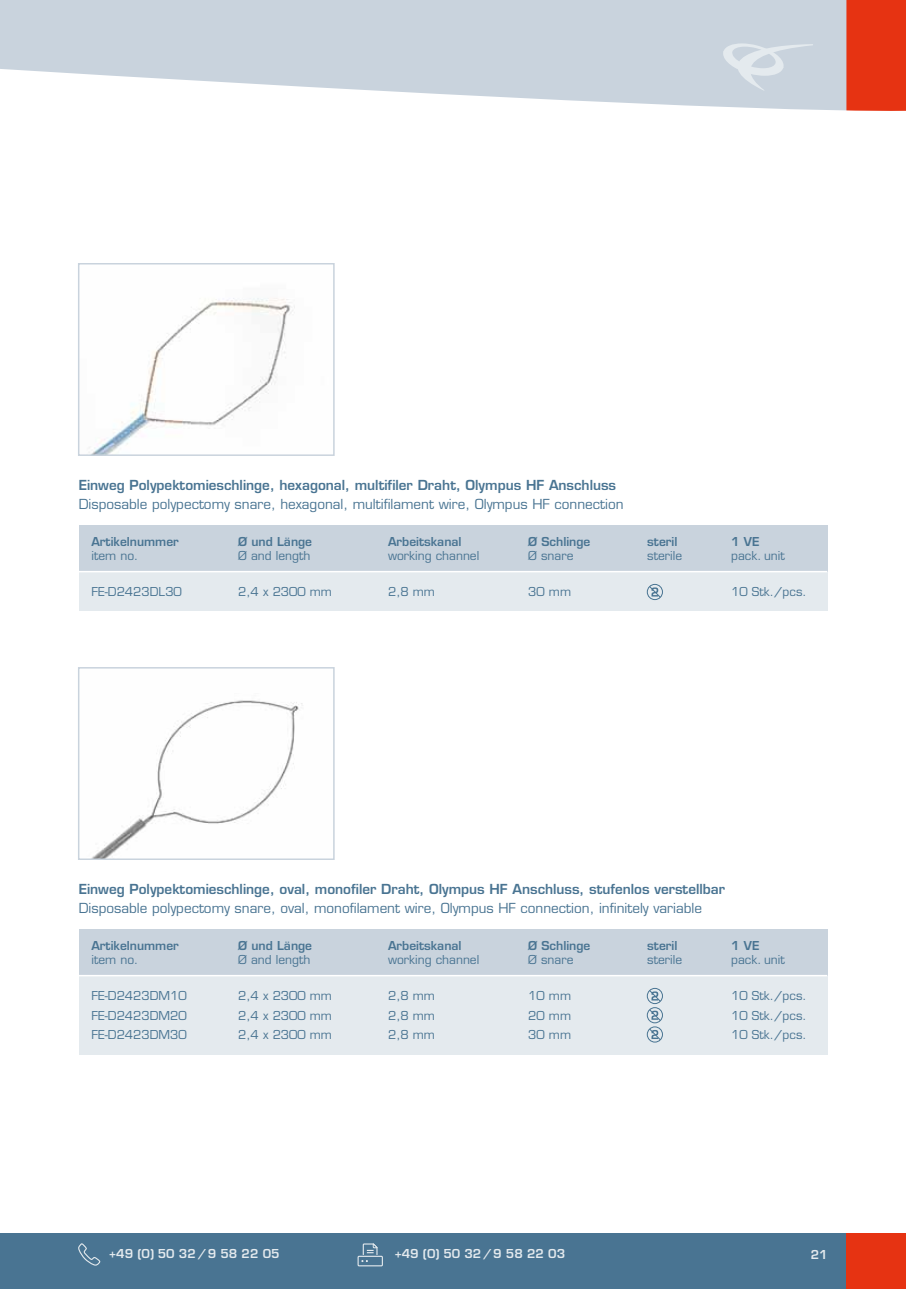
<style>
.page{position:relative;width:906px;height:1289px;background:#fff}
.page>*{position:absolute;margin:0;border:0;box-sizing:border-box;transform-origin:0 0}
.t1{font:13.5px "Eurostile";color:#497492}
.t2{font:600 13.5px "Eurostile";color:#497492}
.t3{font:12px/19.5px "Eurostile";color:#497492;text-align:justify}
.t4{font:600 12px "Eurostile";color:#497492}
.t5{font:600 12px "Eurostile";color:#e4eaee}
</style>
<div class="page">
<div style="left:0;top:0;width:906px;height:119px;background:#c9d3dd"></div>
<div style="left:846px;top:0;width:60px;height:69px;background:#e63312"></div>
<div style="left:0;top:1233px;width:906px;height:55px;background:#497492"></div>
<div style="left:846px;top:1233px;width:60px;height:55px;background:#e63312"></div>
<svg style="left:78px;top:1243px;width:23px;height:23px"></svg>
<div style="left:357px;top:1255px;width:26px;height:11px;border:1px solid #e4eaee"></div>
<svg style="left:361px;top:1243px;width:18px;height:18px"></svg>
<svg style="left:723px;top:43px;width:90px;height:26px"></svg>
<svg style="left:0;top:69px;width:906px;height:50px;fill:#fff"></svg>
<img style="left:92px;top:700px;width:211px;height:157px">
<div style="left:78px;top:667px;width:257px;height:193px;border:2px solid #c9d3dd"></div>
<div style="left:79px;top:975px;width:748px;height:79px;background:#e4eaee"></div>
<div style="left:647px;top:988px;width:16px;height:15px;border:1px solid #497492;border-radius:50%"></div>
<svg style="left:649px;top:989px;width:12px;height:13px"></svg>
<div style="left:79px;top:928px;width:748px;height:47px;background:#c9d3dd"></div>
<hr style="left:79px;top:974px;width:748px;height:2px;background:#fff">
<div style="left:647px;top:1007px;width:16px;height:16px;border:1px solid #497492;border-radius:50%"></div>
<svg style="left:649px;top:1008px;width:12px;height:13px"></svg>
<div style="left:647px;top:1026px;width:16px;height:16px;border:1px solid #497492;border-radius:50%"></div>
<svg style="left:649px;top:1028px;width:12px;height:12px"></svg>
<img style="left:89px;top:298px;width:206px;height:155px">
<div style="left:78px;top:263px;width:257px;height:193px;border:2px solid #c9d3dd"></div>
<div style="left:79px;top:571px;width:748px;height:40px;background:#e4eaee"></div>
<div style="left:79px;top:525px;width:748px;height:46px;background:#c9d3dd"></div>
<div style="left:647px;top:584px;width:16px;height:16px;border:1px solid #497492;border-radius:50%"></div>
<svg style="left:649px;top:585px;width:12px;height:13px"></svg>
<hr style="left:79px;top:571px;width:748px;height:1px;background:#fff">
<p class="t2" style="left:79px;top:476px;width:539px">Einweg Polypektomieschlinge, hexagonal, multifiler Draht, Olympus HF Anschluss</p>
<p class="t1" style="left:79px;top:496px;width:546px">Disposable polypectomy snare, hexagonal, multifilament wire, Olympus HF connection</p>
<p class="t4" style="left:91px;top:534px;width:89px">Artikelnummer</p>
<p class="t3" style="left:91px;top:546px;width:48px">item no.</p>
<p class="t4" style="left:238px;top:534px;width:75px">Ø und Länge</p>
<p class="t3" style="left:238px;top:546px;width:74px">Ø and length</p>
<p class="t4" style="left:388px;top:534px;width:75px">Arbeitskanal</p>
<p class="t3" style="left:388px;top:546px;width:93px">working channel</p>
<p class="t4" style="left:528px;top:534px;width:64px">Ø Schlinge</p>
<p class="t3" style="left:528px;top:546px;width:47px">Ø snare</p>
<p class="t4" style="left:647px;top:534px;width:32px">steril</p>
<p class="t3" style="left:647px;top:546px;width:36px">sterile</p>
<p class="t4" style="left:731px;top:534px;width:30px">1 VE</p>
<p class="t3" style="left:731px;top:546px;width:55px">pack. unit</p>
<p class="t3" style="left:238px;top:582px;width:95px">2,4 x 2300 mm</p>
<p class="t3" style="left:388px;top:582px;width:48px">2,8 mm</p>
<p class="t3" style="left:528px;top:582px;width:44px">30 mm</p>
<p class="t3" style="left:91px;top:582px;width:92px">FE-D2423DL30</p>
<p class="t3" style="left:731px;top:582px;width:77px">10 Stk./pcs.</p>
<p class="t2" style="left:79px;top:880px;width:648px">Einweg Polypektomieschlinge, oval, monofiler Draht, Olympus HF Anschluss, stufenlos verstellbar</p>
<p class="t1" style="left:79px;top:900px;width:625px">Disposable polypectomy snare, oval, monofilament wire, Olympus HF connection, infinitely variable</p>
<p class="t4" style="left:647px;top:937px;width:32px">steril</p>
<p class="t3" style="left:647px;top:950px;width:36px">sterile</p>
<p class="t4" style="left:238px;top:937px;width:75px">Ø und Länge</p>
<p class="t3" style="left:238px;top:950px;width:74px">Ø and length</p>
<p class="t4" style="left:528px;top:937px;width:64px">Ø Schlinge</p>
<p class="t3" style="left:528px;top:950px;width:47px">Ø snare</p>
<p class="t4" style="left:91px;top:937px;width:89px">Artikelnummer</p>
<p class="t3" style="left:91px;top:950px;width:48px">item no.</p>
<p class="t4" style="left:388px;top:937px;width:75px">Arbeitskanal</p>
<p class="t3" style="left:388px;top:950px;width:93px">working channel</p>
<p class="t4" style="left:731px;top:937px;width:30px">1 VE</p>
<p class="t3" style="left:731px;top:950px;width:55px">pack. unit</p>
<p class="t3" style="left:238px;top:985px;width:95px">2,4 x 2300 mm 2,4 x 2300 mm 2,4 x 2300 mm</p>
<p class="t3" style="left:388px;top:985px;width:48px">2,8 mm 2,8 mm 2,8 mm</p>
<p class="t3" style="left:91px;top:985px;width:97px">FE-D2423DM10<br>FE-D2423DM20<br>FE-D2423DM30</p>
<p class="t3" style="left:731px;top:985px;width:77px">10 Stk./pcs.<br>10 Stk./pcs.<br>10 Stk./pcs.</p>
<p class="t3" style="left:528px;top:985px;width:44px">10 mm 20 mm 30 mm</p>
<p class="t5" style="left:109px;top:1246px;width:172px">+49 (0) 50 32 / 9 58 22 05</p>
<p class="t5" style="left:395px;top:1246px;width:172px">+49 (0) 50 32 / 9 58 22 03</p>
<p class="t5" style="left:810px;top:1246px;width:18px">21</p>
</div>
